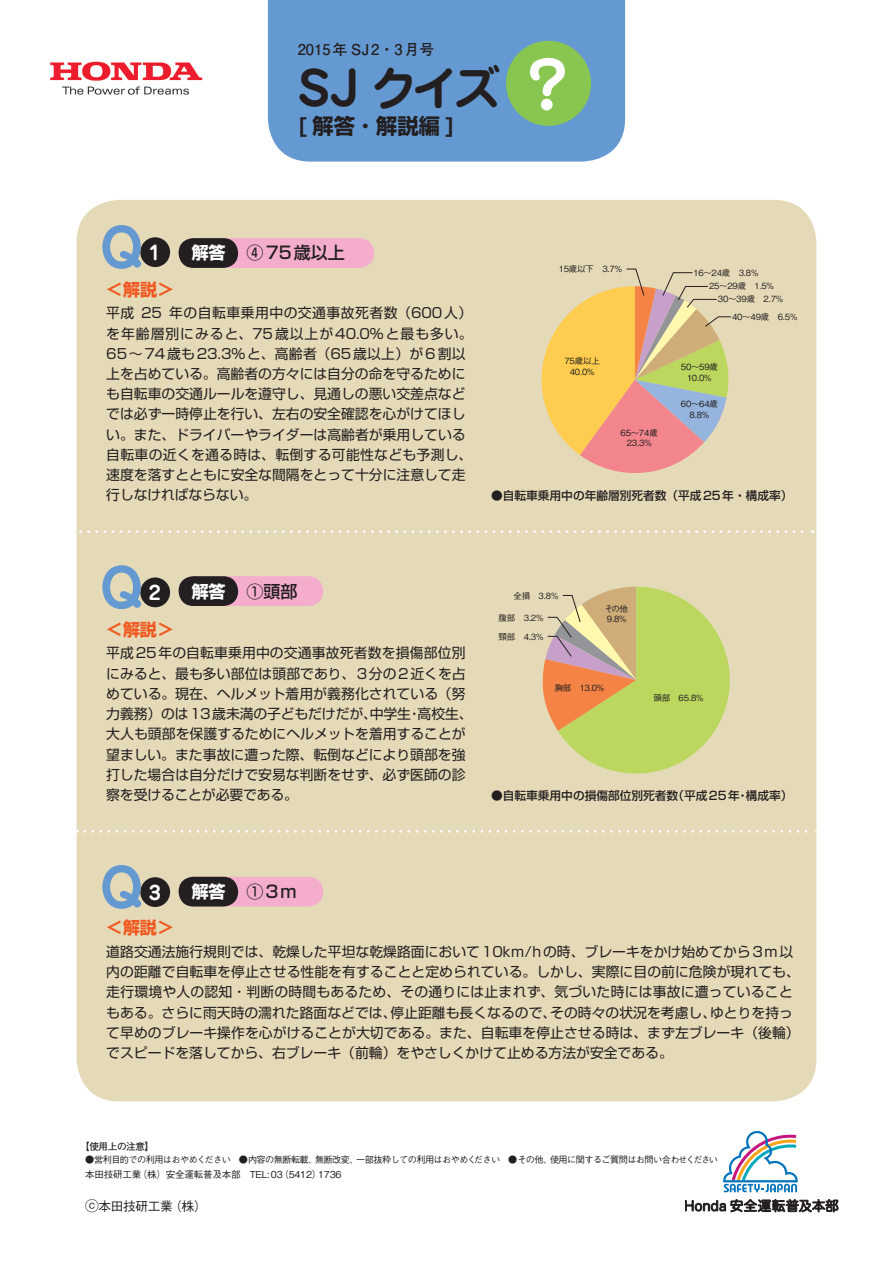
<style>
.page{position:relative;width:893px;height:1263px;background:#fff}
.page>*{position:absolute;margin:0;border:0;box-sizing:border-box;transform-origin:0 0}
.t1{font:700 63.75px "Jun 501 Pro";color:#fff}
.t2{font:700 53.1px "Jun 501 Pro";color:#6599d1}
.t3{font:700 46.8px "Jun 501 Pro";color:#231f20}
.t4{font:700 21.3px "Shin Go Pro";color:#231f20}
.t5{font:700 19.2px "Jun 501 Pro";color:#fff}
.t6{font:700 16.95px "Shin Go Pro";color:#f15921}
.t7{font:500 16.95px "Shin Go Pro";color:#231f20}
.t8{font:700 16.95px "Shin Go Pro";color:#fff}
.t9{font:700 14.85px "Futo Go B101 Pro";color:#231f20}
.t10{font:13.8px/20.2px "Shin Go Pro";color:#231f20}
.t11{font:500 12.75px "Gothic BBB Pro";letter-spacing:-.03em;color:#231f20}
.t12{font:500 11.7px "Shin Go Pro";color:#231f20}
.t13{font:500 9.6px "Gothic BBB Pro";letter-spacing:-.025em;color:#231f20}
.t14{font:700 9.6px "Futo Go B101 Pro";letter-spacing:-.04em;color:#231f20}
.t15{font:500 9.15px "Gothic BBB Pro";letter-spacing:-.06em;color:#231f20}
.t16{font:500 8.55px/10.6px "Gothic BBB Pro";letter-spacing:-.015em;color:#231f20;text-align:center}
.s1{font-size:13.8px}
</style>
<div class="page">
<div style="left:268px;top:0;width:357px;height:162px;background:#6599d1"></div>
<img style="left:50px;top:61px;width:153px;height:34px">
<div style="left:506px;top:41px;width:85px;height:85px;background:#89c651;border-radius:50%"></div>
<svg style="left:685px;top:1131px;width:153px;height:81px"></svg>
<div style="left:77px;top:200px;width:739px;height:901px;background:#e5dab7;border-radius:43px"></div>
<svg style="left:81px;top:530px;width:732px;height:3px"></svg>
<svg style="left:84px;top:830px;width:733px;height:3px"></svg>
<div style="left:140px;top:877px;width:30px;height:30px;background:#231f20;border-radius:50%"></div>
<div style="left:179px;top:877px;width:144px;height:29px;background:#f5adce;border-radius:15px"></div>
<div style="left:179px;top:877px;width:59px;height:29px;background:#231f20;border-radius:15px"></div>
<div style="left:179px;top:238px;width:195px;height:30px;background:#f5adce;border-radius:15px"></div>
<div style="left:140px;top:237px;width:30px;height:30px;background:#231f20;border-radius:50%"></div>
<div style="left:179px;top:238px;width:59px;height:30px;background:#231f20;border-radius:15px"></div>
<div style="left:140px;top:577px;width:30px;height:30px;background:#231f20;border-radius:50%"></div>
<div style="left:179px;top:576px;width:144px;height:30px;background:#f5adce;border-radius:15px"></div>
<div style="left:179px;top:576px;width:59px;height:30px;background:#231f20;border-radius:15px"></div>
<svg style="left:541px;top:269px;width:190px;height:204px"></svg>
<svg style="left:542px;top:587px;width:188px;height:186px"></svg>
<p class="t9" style="left:298px;top:38px;width:138px">2015年 SJ 2・3月号</p>
<h3 class="t3" style="left:298px;top:51px;width:204px">SJ クイズ</h3>
<h3 class="t4" style="left:298px;top:109px;width:159px">[解答･解説編]</h3>
<h1 class="t1" style="left:515px;top:35px;width:51px">？</h1>
<h2 class="t2" style="left:100px;top:206px;width:45px">Q</h2>
<h3 class="t5" style="left:149px;top:237px;width:14px">1</h3>
<p class="t8" style="left:192px;top:240px;width:35px">解答</p>
<p class="t7" style="left:247px;top:239px;width:100px">④75歳以上</p>
<p class="t6" style="left:106px;top:276px;width:69px">＜解説＞</p>
<p class="t10" style="left:106px;top:301px;width:368px">平成 25 年の自転車乗用中の交通事故死者数（600人）を年齢層別にみると、75歳以上が40.0%と最も多い。<br>65〜74歳も23.3%と、高齢者（65歳以上）が６割以上を占めている。高齢者の方々には自分の命を守るためにも自転車の交通ルールを遵守し、見通しの悪い交差点などでは必ず一時停止を行い、左右の安全確認を心がけてほしい。また、ドライバーやライダーは高齢者が乗用している自転車の近くを通る時は、転倒する可能性なども予測し、速度を落すとともに安全な間隔をとって十分に注意して走行しなければならない。</p>
<h2 class="t2" style="left:100px;top:546px;width:45px">Q</h2>
<h3 class="t5" style="left:149px;top:578px;width:14px">2</h3>
<p class="t8" style="left:192px;top:578px;width:35px">解答</p>
<p class="t7" style="left:247px;top:577px;width:53px">①頭部</p>
<p class="t6" style="left:106px;top:616px;width:69px">＜解説＞</p>
<p class="t10" style="left:106px;top:641px;width:368px">平成25年の自転車乗用中の交通事故死者数を損傷部位別にみると、最も多い部位は頭部であり、３分の２近くを占めている。現在、ヘルメット着用が義務化されている（努力義務）のは13歳未満の子どもだけだが、中学生・高校生、大人も頭部を保護するためにヘルメットを着用することが望ましい。また事故に遭った際、転倒などにより頭部を強打した場合は自分だけで安易な判断をせず、必ず医師の診察を受けることが必要である。</p>
<h2 class="t2" style="left:100px;top:845px;width:45px">Q</h2>
<h3 class="t5" style="left:149px;top:877px;width:14px">3</h3>
<p class="t8" style="left:192px;top:878px;width:35px">解答</p>
<p class="t7" style="left:247px;top:878px;width:52px">①３m</p>
<p class="t16" style="left:559px;top:263px;width:65px">15歳以下　3.7%</p>
<p class="t16" style="left:693px;top:266px;width:67px">16～24歳　3.8%</p>
<p class="t16" style="left:709px;top:280px;width:66px">25～29歳　1.5%</p>
<p class="t16" style="left:718px;top:293px;width:67px">30～39歳　2.7%</p>
<p class="t16" style="left:564px;top:355px;width:37px">75歳以上<br>40.0%</p>
<p class="t16" style="left:621px;top:426px;width:39px">65～74歳<br>23.3%</p>
<p class="t16" style="left:732px;top:310px;width:67px">40～49歳　6.5%</p>
<p class="t16" style="left:681px;top:361px;width:39px">50～59歳<br>10.0%</p>
<p class="t16" style="left:681px;top:397px;width:39px">60～64歳<br>8.8%</p>
<p class="t12" style="left:491px;top:486px;width:303px">●自転車乗用中の年齢層別死者数（平成25年・構成率）</p>
<p class="t16" style="left:513px;top:589px;width:47px">全損　3.8%</p>
<p class="t16" style="left:498px;top:611px;width:46px">腹部　3.2%</p>
<p class="t16" style="left:498px;top:630px;width:46px">頸部　4.3%</p>
<p class="t16" style="left:604px;top:602px;width:25px;text-align:left">その他<br>9.8%</p>
<p class="t16" style="left:555px;top:681px;width:51px">胸部　13.0%</p>
<p class="t16" style="left:653px;top:691px;width:52px">頭部　65.8%</p>
<p class="t12" style="left:491px;top:786px;width:303px">●自転車乗用中の損傷部位別死者数（平成25年・構成率）</p>
<p class="t6" style="left:106px;top:914px;width:69px">＜解説＞</p>
<p class="t10" style="left:106px;top:940px;width:695px">道路交通法施行規則では、乾燥した平坦な乾燥路面において10km/hの時、ブレーキをかけ始めてから３m以内の距離で自転車を停止させる性能を有することと定められている。しかし、実際に目の前に危険が現れても、走行環境や人の認知・判断の時間もあるため、その通りには止まれず、気づいた時には事故に遭っていることもある。さらに雨天時の濡れた路面などでは、停止距離も長くなるので、その時々の状況を考慮し、ゆとりを持って早めのブレーキ操作を心がけることが大切である。また、自転車を停止させる時は、まず左ブレーキ（後輪）でスピードを落してから、右ブレーキ（前輪）をやさしくかけて止める方法が安全である。</p>
<p class="t14" style="left:80px;top:1139px;width:75px">【使用上の注意】</p>
<p class="t15" style="left:85px;top:1152px;width:634px">●営利目的での利用はおやめください　●内容の無断転載、無断改変、一部抜粋しての利用はおやめください　●その他、使用に関するご質問はお問い合わせください</p>
<p class="t13" style="left:85px;top:1166px;width:258px">本田技研工業（株）安全運転普及本部　TEL: 03（5412）1736</p>
<p class="t11" style="left:85px;top:1196px;width:123px"><span class="s1">ⓒ</span>本田技研工業（株）</p>
</div>
